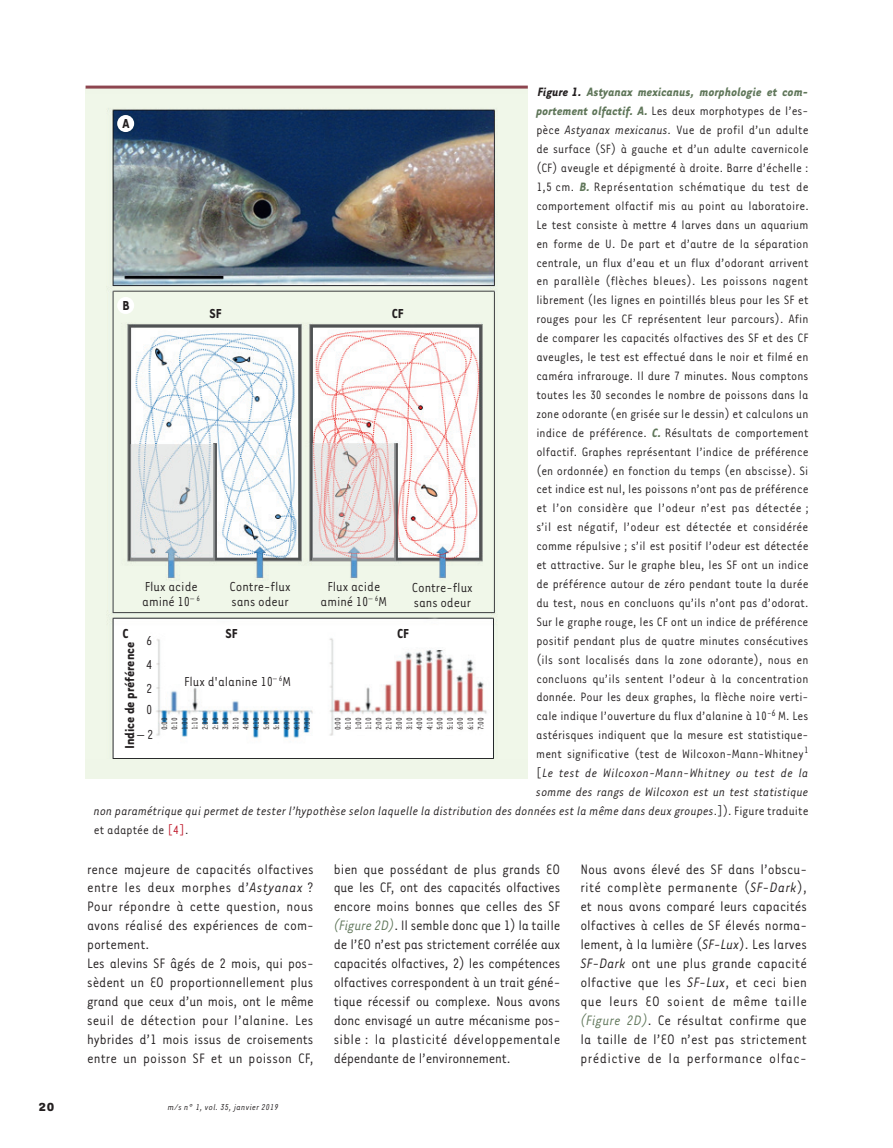
<style>
.page{position:relative;width:893px;height:1148px;background:#fff}
.page>*{position:absolute;margin:0;border:0;box-sizing:border-box;transform-origin:0 0}
.t1{font:15.75px/18.9px "Tarzana Narrow";letter-spacing:.01em;color:#231f20;text-align:justify}
.t2{font:15px/15px "Tarzana Narrow";color:#231f20}
.t3{font:700 15px "Tarzana Narrow";color:#231f20}
.t4{font:13.95px "Tarzana Narrow";letter-spacing:.005em;color:#231f20}
.t5{font:italic 13.95px "Tarzana Narrow";letter-spacing:.005em;color:#231f20}
.t6{font:italic 700 13.95px "Tarzana Narrow";letter-spacing:.01em;color:#5f7659}
.t7{font:13.95px "Tarzana Narrow";letter-spacing:.025em;color:#231f20}
.t8{font:italic 13.95px "Tarzana Narrow";letter-spacing:.025em;color:#231f20}
.t9{font:700 13.5px "Tarzana Wide";color:#231f20}
.t10{font:italic 9.75px "Tarzana Narrow";letter-spacing:.025em;color:#231f20}
.t11{font:9px/10.2px "Tarzana Narrow";color:#231f20;text-align:justify}
.s1{color:#231f20}
.s2{font-weight:700;font-style:italic;color:#5f7659}
.s3{font-style:italic}
.s4{font-style:normal}
.s5{color:#bf182a}
.s6{font-style:italic;color:#5f7659}
</style>
<div class="page">
<div style="left:86px;top:89px;width:442px;height:690px;background:#eff6e8"></div>
<img style="left:107px;top:108px;width:388px;height:650px">
<div style="left:117px;top:115px;width:17px;height:17px;background:#fff;border-radius:50%"></div>
<div style="left:117px;top:297px;width:17px;height:17px;background:#fff;border-radius:50%"></div>
<div style="left:117px;top:625px;width:17px;height:17px;background:#fff;border-radius:50%"></div>
<hr style="left:86px;top:86px;width:442px;height:3px;background:#8d454f">
<p class="t6" style="left:538px;top:83px;width:272px"><span class="s1">Figure 1.</span> Astyanax mexicanus, morphologie et com-</p>
<p class="t4" style="left:536px;top:103px;width:274px"><span class="s2">portement olfactif. A.</span> Les deux morphotypes de l’es-</p>
<p class="t4" style="left:536px;top:122px;width:274px">pèce <span class="s3">Astyanax mexicanus.</span> Vue de profil d’un adulte</p>
<p class="t4" style="left:536px;top:140px;width:274px">de surface (SF) à gauche et d’un adulte cavernicole</p>
<p class="t4" style="left:536px;top:159px;width:274px">(CF) aveugle et dépigmenté à droite. Barre d’échelle :</p>
<p class="t4" style="left:536px;top:178px;width:274px">1,5 cm. <span class="s2">B.</span> Représentation schématique du test de</p>
<p class="t4" style="left:536px;top:197px;width:274px">comportement olfactif mis au point au laboratoire.</p>
<p class="t4" style="left:536px;top:216px;width:274px">Le test consiste à mettre 4 larves dans un aquarium</p>
<p class="t4" style="left:536px;top:235px;width:274px">en forme de U. De part et d’autre de la séparation</p>
<p class="t4" style="left:536px;top:254px;width:274px">centrale, un flux d’eau et un flux d’odorant arrivent</p>
<p class="t4" style="left:536px;top:273px;width:274px">en parallèle (flèches bleues). Les poissons nagent</p>
<p class="t4" style="left:536px;top:292px;width:274px">librement (les lignes en pointillés bleus pour les SF et</p>
<p class="t4" style="left:536px;top:311px;width:274px">rouges pour les CF représentent leur parcours). Afin</p>
<p class="t4" style="left:536px;top:329px;width:274px">de comparer les capacités olfactives des SF et des CF</p>
<p class="t4" style="left:536px;top:348px;width:274px">aveugles, le test est effectué dans le noir et filmé en</p>
<p class="t4" style="left:536px;top:367px;width:274px">caméra infrarouge. Il dure 7 minutes. Nous comptons</p>
<p class="t4" style="left:536px;top:386px;width:274px">toutes les 30 secondes le nombre de poissons dans la</p>
<p class="t4" style="left:536px;top:405px;width:274px">zone odorante (en grisée sur le dessin) et calculons un</p>
<p class="t4" style="left:536px;top:424px;width:274px">indice de préférence. <span class="s2">C.</span> Résultats de comportement</p>
<p class="t4" style="left:536px;top:443px;width:274px">olfactif. Graphes représentant l’indice de préférence</p>
<p class="t4" style="left:536px;top:462px;width:274px">(en ordonnée) en fonction du temps (en abscisse). Si</p>
<p class="t4" style="left:536px;top:481px;width:274px">cet indice est nul, les poissons n’ont pas de préférence</p>
<p class="t7" style="left:536px;top:500px;width:274px">et l’on considère que l’odeur n’est pas détectée ;</p>
<p class="t4" style="left:536px;top:518px;width:273px">s’il est négatif, l’odeur est détectée et considérée</p>
<p class="t4" style="left:536px;top:537px;width:274px">comme répulsive ; s’il est positif l’odeur est détectée</p>
<p class="t4" style="left:536px;top:556px;width:274px">et attractive. Sur le graphe bleu, les SF ont un indice</p>
<p class="t4" style="left:536px;top:575px;width:274px">de préférence autour de zéro pendant toute la durée</p>
<p class="t4" style="left:536px;top:594px;width:274px">du test, nous en concluons qu’ils n’ont pas d’odorat.</p>
<p class="t4" style="left:536px;top:613px;width:274px">Sur le graphe rouge, les CF ont un indice de préférence</p>
<p class="t4" style="left:536px;top:632px;width:274px">positif pendant plus de quatre minutes consécutives</p>
<p class="t4" style="left:536px;top:651px;width:274px">(ils sont localisés dans la zone odorante), nous en</p>
<p class="t4" style="left:536px;top:670px;width:274px">concluons qu’ils sentent l’odeur à la concentration</p>
<p class="t4" style="left:536px;top:689px;width:274px">donnée. Pour les deux graphes, la flèche noire verti-</p>
<p class="t4" style="left:536px;top:707px;width:274px">cale indique l’ouverture du flux d’alanine à 10<sup>-6</sup> M. Les</p>
<p class="t4" style="left:536px;top:726px;width:274px">astérisques indiquent que la mesure est statistique-</p>
<p class="t4" style="left:536px;top:745px;width:274px">ment significative (test de Wilcoxon-Mann-Whitney<sup>1</sup></p>
<p class="t8" style="left:536px;top:764px;width:274px"><span class="s4">[</span>Le test de Wilcoxon-Mann-Whitney ou test de la</p>
<p class="t5" style="left:536px;top:783px;width:274px">somme des rangs de Wilcoxon est un test statistique</p>
<p class="t5" style="left:94px;top:802px;width:716px">non paramétrique qui permet de tester l’hypothèse selon laquelle la distribution des données est la même dans deux groupes<span class="s4">.]). Figure traduite</span></p>
<p class="t4" style="left:94px;top:821px;width:96px">et adaptée de <span class="s5">[4]</span>.</p>
<p class="t3" style="left:123px;top:114px;width:9px">A</p>
<p class="t3" style="left:123px;top:296px;width:9px">B</p>
<p class="t3" style="left:209px;top:304px;width:13px">SF</p>
<p class="t3" style="left:392px;top:304px;width:13px">CF</p>
<p class="t2" style="left:142px;top:578px;width:59px">Flux acide aminé 10<sup>–</sup> <sup>6</sup></p>
<p class="t2" style="left:321px;top:578px;width:68px;text-align:center">Flux acide aminé 10<sup>–</sup> <sup>6</sup>M</p>
<p class="t2" style="left:230px;top:578px;width:63px">Contre-flux sans odeur</p>
<p class="t2" style="left:412px;top:579px;width:63px">Contre-flux sans odeur</p>
<p class="t3" style="left:225px;top:624px;width:13px">SF</p>
<p class="t3" style="left:397px;top:624px;width:13px">CF</p>
<p class="t3" style="left:123px;top:624px;width:7px">C</p>
<p class="t2" style="left:146px;top:627px;width:8px;line-height:24px;text-align:justify">6<br>4<br>2</p>
<p class="t2" style="left:146px;top:701px;width:8px">0</p>
<p class="t2" style="left:137px;top:727px;width:18px">– 2</p>
<p class="t3" style="left:120px;top:749px;width:109px;rotate:-90deg">Indice de préférence</p>
<p class="t2" style="left:184px;top:674px;width:108px">Flux d'alanine 10<sup>–</sup> <sup>6</sup>M</p>
<p class="t11" style="left:159px;top:730px;width:15px;rotate:-90deg">0:00<br>0:10<br>1:00<br>1:10<br>2:00<br>2:10<br>3:00<br>3:10<br>4:00<br>4:10<br>5:00<br>5:10<br>6:00<br>6:10<br>7:00</p>
<p class="t11" style="left:332px;top:730px;width:15px;rotate:-90deg">0:00<br>0:10<br>1:00<br>1:10<br>2:00<br>2:10<br>3:00<br>3:10<br>4:00<br>4:10<br>5:00<br>5:10<br>6:00<br>6:10<br>7:00</p>
<p class="t1" style="left:87px;top:858px;width:228px;text-align:left">rence majeure de capacités olfactives entre les deux morphes d’<span class="s3">Astyanax</span> ?<br>Pour répondre à cette question, nous avons réalisé des expériences de com&shy;portement.<br>Les alevins SF âgés de 2 mois, qui pos&shy;sèdent un EO proportionnellement plus grand que ceux d’un mois, ont le même seuil de détection pour l’alanine. Les hybrides d’1 mois issus de croisements entre un poisson SF et un poisson CF,</p>
<p class="t9" style="left:38px;top:1097px;width:18px">20</p>
<p class="t10" style="left:168px;top:1101px;width:112px">m/s n° 1, vol. 35, janvier 2019</p>
<p class="t1" style="left:334px;top:858px;width:228px">bien que possédant de plus grands EO que les CF, ont des capacités olfactives encore moins bonnes que celles des SF <span class="s6">(Figure 2D)</span>. Il semble donc que 1) la taille de l’EO n’est pas strictement corrélée aux capacités olfactives, 2) les compétences olfactives correspondent à un trait géné&shy;tique récessif ou complexe. Nous avons donc envisagé un autre mécanisme pos&shy;sible : la plasticité développementale dépendante de l’environnement.</p>
<p class="t1" style="left:580px;top:858px;width:228px">Nous avons élevé des SF dans l’obscu&shy;rité complète permanente (<span class="s3">SF-Dark</span>), et nous avons comparé leurs capacités olfactives à celles de SF élevés norma&shy;lement, à la lumière (<span class="s3">SF-Lux</span>). Les larves <span class="s3">SF-Dark</span> ont une plus grande capacité olfactive que les <span class="s3">SF-Lux</span>, et ceci bien que leurs EO soient de même taille <span class="s6">(Figure 2D)</span>. Ce résultat confirme que la taille de l’EO n’est pas strictement prédictive de la performance olfac-</p>
</div>
